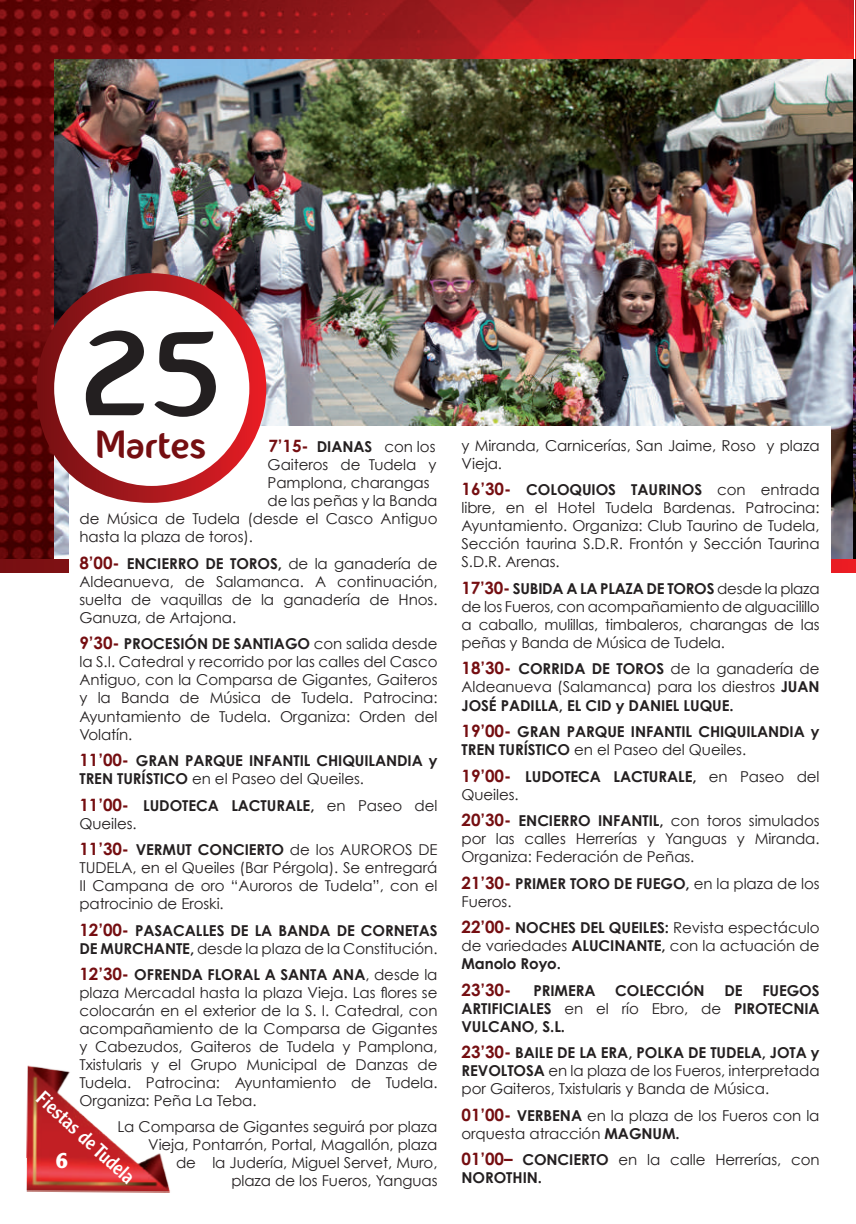
<style>
.page{position:relative;width:856px;height:1224px;background:#fff}
.page>*{position:absolute;margin:0;border:0;box-sizing:border-box;transform-origin:0 0}
.t1{font:120px "Fontastique Fontastique";color:#231f20}
.t2{font:40px "Fontastique Fontastique";color:#750e11}
.t3{font:700 22px "Clearface Gothic LH";color:#fff}
.t4{font:20px "Clearface Gothic LH";color:#fff}
.t5{font:700 17px "Century Gothic";color:#750e11}
.t6{font:15px/18px "Century Gothic";letter-spacing:-.005em;color:#231f20;text-align:justify}
.t7{font:700 15px/18px "Century Gothic";letter-spacing:-.005em;color:#231f20}
.s1{font-size:17px;color:#750e11}
.s2{font-weight:400}
.s3{font-weight:700;font-size:17px;color:#750e11}
.s4{font-weight:700}
</style>
<div class="page">
<img style="left:26px;top:1065px;width:144px;height:128px">
<img style="left:0;top:0;width:854px;height:559px">
<img style="left:55px;top:59px;width:798px;height:500px">
<svg style="left:0;top:559px;width:851px;height:13px"></svg>
<hr style="left:853px;top:59px;width:2px;height:502px;background:#fff">
<svg style="left:851px;top:559px;width:4px;height:13px"></svg>
<div style="left:69px;top:426px;width:761px;height:217px;background:#fff"></div>
<svg style="left:36px;top:273px;width:230px;height:230px;background:#b02328"></svg>
<div style="left:55px;top:292px;width:193px;height:193px;background:#fff;border-radius:50%"></div>
<svg style="left:0;top:0;width:4px;height:4px"></svg>
<svg style="left:851px;top:0;width:5px;height:4px"></svg>
<h1 class="t1" style="left:83px;top:303px;width:138px">25</h1>
<h2 class="t2" style="left:96px;top:420px;width:112px">Martes</h2>
<p class="t7" style="left:268px;top:437px;width:168px"><span class="s1">7’15-</span> DIANAS <span class="s2">con los</span></p>
<p class="t6" style="left:267px;top:456px;width:170px">Gaiteros de Tudela y</p>
<p class="t6" style="left:267px;top:474px;width:163px">Pamplona, charangas</p>
<p class="t6" style="left:267px;top:492px;width:171px">de las peñas y la Banda</p>
<p class="t6" style="left:79px;top:510px;width:359px">de Música de Tudela (desde el Casco Antiguo</p>
<p class="t6" style="left:79px;top:528px;width:175px">hasta la plaza de toros).</p>
<p class="t6" style="left:79px;top:554px;width:359px"><span class="s3">8’00-</span> <span class="s4">ENCIERRO DE TOROS,</span> de la ganadería de Aldeanueva, de Salamanca. A continuación, suelta de vaquillas de la ganadería de Hnos.<br>Ganuza, de Artajona.</p>
<p class="t6" style="left:79px;top:635px;width:359px"><span class="s3">9’30-</span> <span class="s4">PROCESIÓN DE SANTIAGO</span> con salida desde la S.I. Catedral y recorrido por las calles del Casco Antiguo, con la Comparsa de Gigantes, Gaiteros y la Banda de Música de Tudela. Patrocina:<br>Ayuntamiento de Tudela. Organiza: Orden del Volatín.</p>
<p class="t7" style="left:79px;top:751px;width:359px"><span class="s1">11’00-</span> GRAN PARQUE INFANTIL CHIQUILANDIA y<br>TREN TURÍSTICO <span class="s2">en el Paseo del Queiles.</span></p>
<p class="t7" style="left:79px;top:795px;width:359px"><span class="s1">11’00-</span> LUDOTECA LACTURALE, <span class="s2">en Paseo del<br>Queiles.</span></p>
<p class="t6" style="left:79px;top:840px;width:359px"><span class="s3">11’30-</span> <span class="s4">VERMUT CONCIERTO</span> de los AUROROS DE TUDELA, en el Queiles (Bar Pérgola). Se entregará II Campana de oro “Auroros de Tudela”, con el patrocinio de Eroski.</p>
<p class="t7" style="left:79px;top:920px;width:359px"><span class="s1">12’00-</span> PASACALLES DE LA BANDA DE CORNETAS<br>DE MURCHANTE, <span class="s2">desde la plaza de la Constitución.</span></p>
<p class="t6" style="left:79px;top:965px;width:359px"><span class="s3">12’30-</span> <span class="s4">OFRENDA FLORAL A SANTA ANA</span>, desde la plaza Mercadal hasta la plaza Vieja. Las flores se colocarán en el exterior de la S. I. Catedral, con acompañamiento de la Comparsa de Gigantes y Cabezudos, Gaiteros de Tudela y Pamplona, Txistularis y el Grupo Municipal de Danzas de Tudela. Patrocina: Ayuntamiento de Tudela.<br>Organiza: Peña La Teba.</p>
<h3 class="t4" style="left:48px;top:1086px;width:127px;rotate:42deg">Fiestas de Tudela</h3>
<p class="t6" style="left:117px;top:1117px;width:321px;text-align:right">La Comparsa de Gigantes seguirá por plaza Vieja, Pontarrón, Portal, Magallón, plaza<br>de la Judería, Miguel Servet, Muro,<br>plaza de los Fueros, Yanguas</p>
<h3 class="t3" style="left:56px;top:1147px;width:14px">6</h3>
<p class="t6" style="left:461px;top:436px;width:359px">y Miranda, Carnicerías, San Jaime, Roso y plaza<br>Vieja.</p>
<p class="t6" style="left:461px;top:481px;width:359px"><span class="s3">16’30-</span> <span class="s4">COLOQUIOS TAURINOS</span> con entrada libre, en el Hotel Tudela Bardenas. Patrocina:<br>Ayuntamiento. Organiza: Club Taurino de Tudela, Sección taurina S.D.R. Frontón y Sección Taurina S.D.R. Arenas.</p>
<p class="t6" style="left:461px;top:579px;width:359px"><span class="s3">17’30-</span> <span class="s4">SUBIDA A LA PLAZA DE TOROS</span> desde la plaza de los Fueros, con acompañamiento de alguacilillo a caballo, mulillas, timbaleros, charangas de las peñas y Banda de Música de Tudela.</p>
<p class="t6" style="left:461px;top:660px;width:359px"><span class="s3">18’30-</span> <span class="s4">CORRIDA DE TOROS</span> de la ganadería de Aldeanueva (Salamanca) para los diestros <span class="s4">JUAN JOSÉ PADILLA, EL CID y DANIEL LUQUE.</span></p>
<p class="t7" style="left:461px;top:722px;width:359px"><span class="s1">19’00-</span> GRAN PARQUE INFANTIL CHIQUILANDIA y<br>TREN TURÍSTICO <span class="s2">en el Paseo del Queiles.</span></p>
<p class="t7" style="left:461px;top:766px;width:359px"><span class="s1">19’00-</span> LUDOTECA LACTURALE, <span class="s2">en Paseo del<br>Queiles.</span></p>
<p class="t6" style="left:461px;top:811px;width:359px"><span class="s3">20’30-</span> <span class="s4">ENCIERRO INFANTIL,</span> con toros simulados por las calles Herrerías y Yanguas y Miranda.<br>Organiza: Federación de Peñas.</p>
<p class="t6" style="left:461px;top:874px;width:359px"><span class="s3">21’30-</span> <span class="s4">PRIMER TORO DE FUEGO,</span> en la plaza de los<br>Fueros.</p>
<p class="t6" style="left:461px;top:918px;width:359px"><span class="s3">22’00-</span> <span class="s4">NOCHES DEL QUEILES:</span> Revista espectáculo de variedades <span class="s4">ALUCINANTE,</span> con la actuación de <span class="s4">Manolo Royo.</span></p>
<p class="t5" style="left:461px;top:978px;width:51px">23’30-</p>
<p class="t7" style="left:533px;top:980px;width:63px">PRIMERA</p>
<p class="t7" style="left:615px;top:980px;width:91px">COLECCIÓN</p>
<p class="t7" style="left:724px;top:980px;width:20px">DE</p>
<p class="t7" style="left:461px;top:980px;width:359px;text-align:justify;text-indent:300px">FUEGOS ARTIFICIALES <span class="s2">en el río Ebro, de</span> PIROTECNIA VULCANO, S.L.</p>
<p class="t6" style="left:461px;top:1043px;width:359px"><span class="s3">23’30-</span> <span class="s4">BAILE DE LA ERA, POLKA DE TUDELA, JOTA y REVOLTOSA</span> en la plaza de los Fueros, interpretada por Gaiteros, Txistularis y Banda de Música.</p>
<p class="t6" style="left:461px;top:1106px;width:359px"><span class="s3">01’00-</span> <span class="s4">VERBENA</span> en la plaza de los Fueros con la orquesta atracción <span class="s4">MAGNUM.</span></p>
<p class="t6" style="left:461px;top:1150px;width:359px"><span class="s3">01’00–</span> <span class="s4">CONCIERTO</span> en la calle Herrerías, con<br><span class="s4">NOROTHIN.</span></p>
</div>
